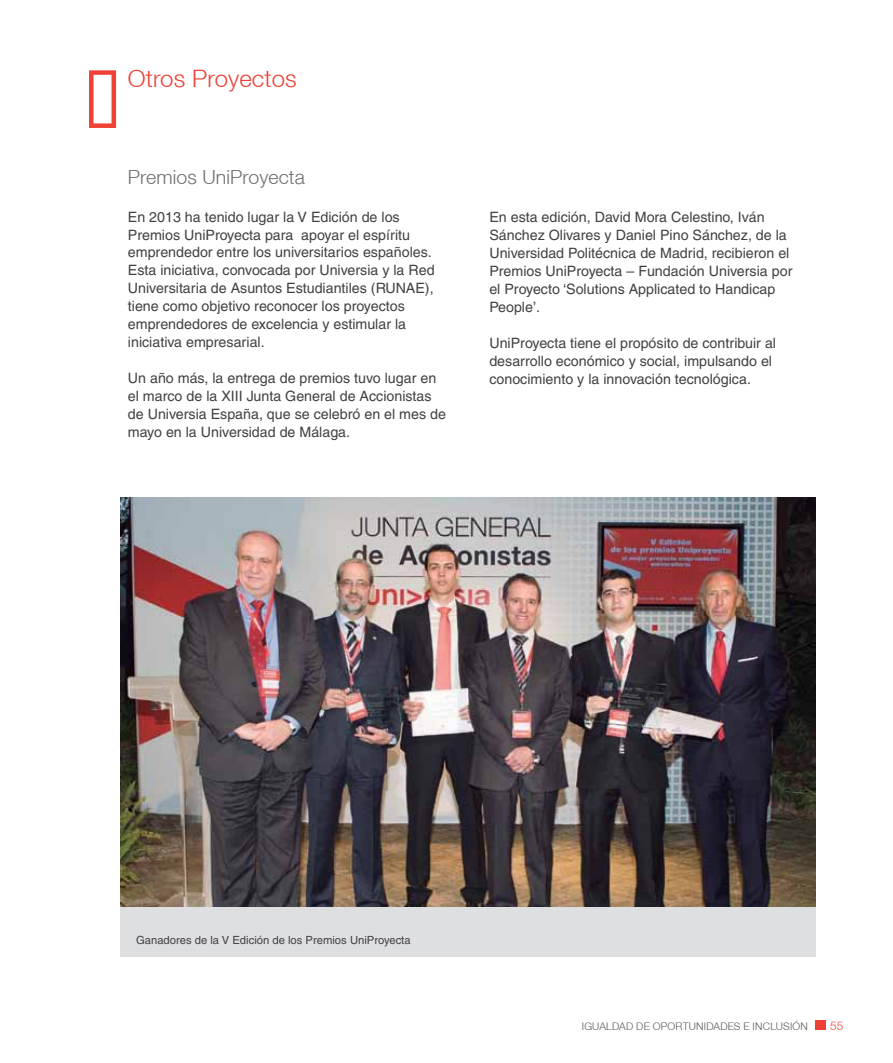
<style>
.page{position:relative;width:893px;height:1063px;background:#fff}
.page>*{position:absolute;margin:0;border:0;box-sizing:border-box;transform-origin:0 0}
.t1{font:72px "Lemon Chicken";color:#ef4135}
.t2{font:300 24px "Helvetica Neue";letter-spacing:.005em;color:#ef4135}
.t3{font:300 19.5px "Helvetica Neue";letter-spacing:.005em;color:#6d6e71}
.t4{font:14.25px/18px "Helvetica";color:#414042}
.t5{font:300 12px "Helvetica Neue";color:#ef4135}
.t6{font:11.25px "Helvetica";color:#414042}
.t7{font:300 10.5px "Helvetica Neue";letter-spacing:.02em;color:#58595b}
</style>
<div class="page">
<div style="left:816px;top:1020px;width:10px;height:10px;background:#ef4135"></div>
<img style="left:120px;top:497px;width:695px;height:410px">
<div style="left:120px;top:907px;width:695px;height:50px;background:#dedfe0"></div>
<h1 class="t1" style="left:85px;top:50px;width:37px">“</h1>
<h2 class="t2" style="left:128px;top:64px;width:170px">Otros Proyectos</h2>
<h3 class="t3" style="left:128px;top:165px;width:178px">Premios UniProyecta</h3>
<p class="t4" style="left:128px;top:207px;width:308px">En 2013 ha tenido lugar la V Edición de los Premios UniProyecta para apoyar el espíritu emprendedor entre los universitarios españoles.<br>Esta iniciativa, convocada por Universia y la Red Universitaria de Asuntos Estudiantiles (RUNAE), tiene como objetivo reconocer los proyectos emprendedores de excelencia y estimular la iniciativa empresarial.</p>
<p class="t4" style="left:128px;top:369px;width:320px">Un año más, la entrega de premios tuvo lugar en el marco de la XIII Junta General de Accionistas de Universia España, que se celebró en el mes de mayo en la Universidad de Málaga.</p>
<p class="t4" style="left:489px;top:208px;width:305px">En esta edición, David Mora Celestino, Iván Sánchez Olivares y Daniel Pino Sánchez, de la Universidad Politécnica de Madrid, recibieron el Premios UniProyecta – Fundación Universia por el Proyecto ‘Solutions Applicated to Handicap People’.</p>
<p class="t4" style="left:489px;top:334px;width:288px">UniProyecta tiene el propósito de contribuir al desarrollo económico y social, impulsando el conocimiento y la innovación tecnológica.</p>
<p class="t6" style="left:136px;top:933px;width:276px">Ganadores de la V Edición de los Premios UniProyecta</p>
<p class="t7" style="left:582px;top:1020px;width:11px">Igua</p>
<p class="t7" style="left:606px;top:1020px;width:14px">ldad</p>
<p class="t7" style="left:636px;top:1020px;width:20px">de opor</p>
<p class="t7" style="left:683px;top:1020px;width:9px">tunidades</p>
<p class="t7" style="left:743px;top:1020px;width:11px">e inc</p>
<p class="t7" style="left:770px;top:1020px;width:10px">lusión</p>
<p class="t5" style="left:830px;top:1018px;width:15px">55</p>
</div>
